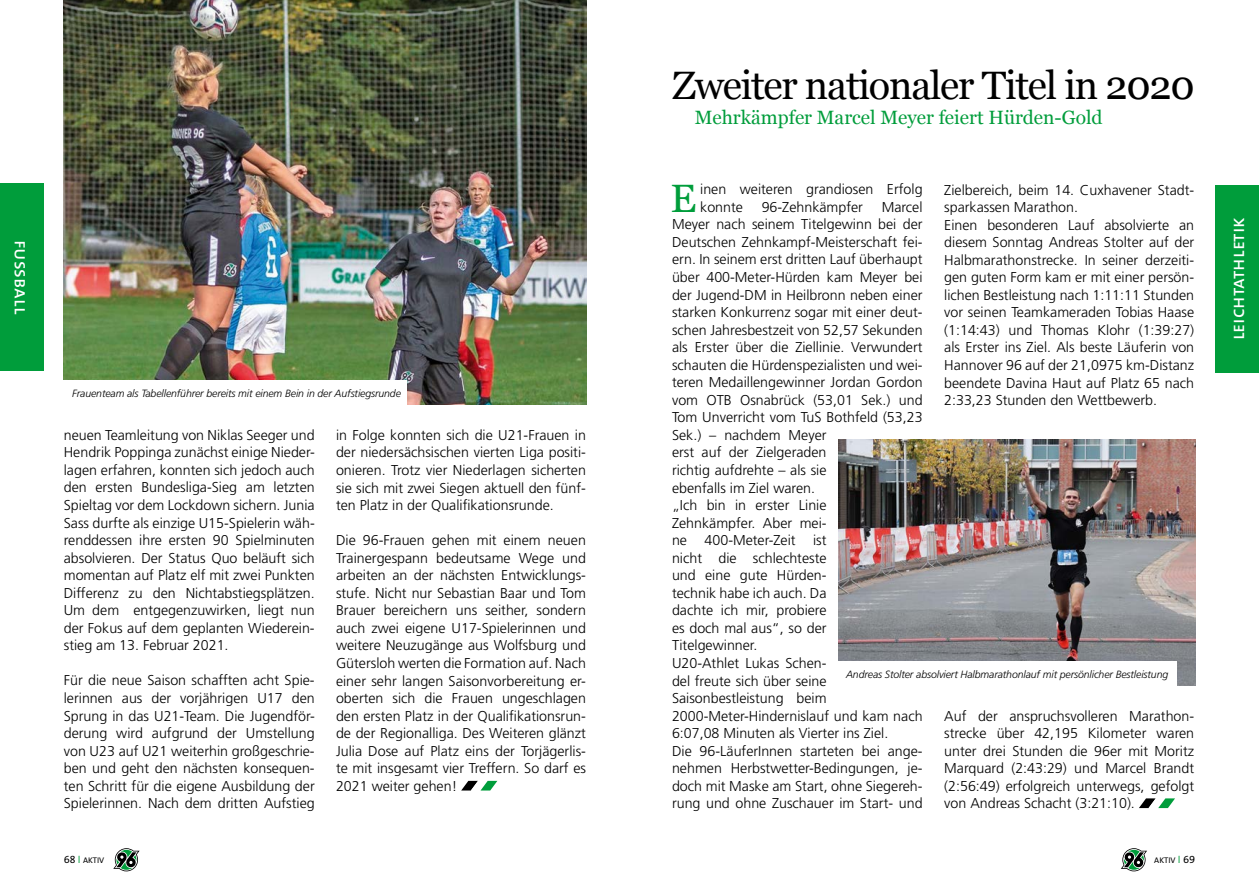
<style>
.page{position:relative;width:1259px;height:893px;background:#fff}
.page>*{position:absolute;margin:0;border:0;box-sizing:border-box;transform-origin:0 0}
.t1{font:39.6px "Georgia";letter-spacing:-.03em;color:#000}
.t2{font:39.6px "Georgia";color:#009d3b}
.t3{font:19.5px "The Mix Caps";color:#fff}
.t4{font:19.2px "Georgia";color:#009d3b}
.t5{font:300 14.25px/17.5px "Frutiger";color:#000;text-align:justify}
.t6{font:italic 300 10.5px "Frutiger";letter-spacing:-.01em;color:#000}
.t7{font:8.25px "The Mix Caps";letter-spacing:-.01em;color:#000}
.s1{font-size:10.5px}
.s2{font-family:"Meta Plus Normal";font-size:10.5px;color:#009d3b}
</style>
<div class="page">
<svg style="left:1121px;top:848px;width:26px;height:23px"></svg>
<svg style="left:461px;top:781px;width:36px;height:9px"></svg>
<img style="left:64px;top:0;width:523px;height:405px">
<div style="left:0;top:184px;width:44px;height:187px;background:#009d3b"></div>
<svg style="left:113px;top:848px;width:27px;height:23px"></svg>
<div style="left:1215px;top:185px;width:44px;height:187px;background:#009d3b"></div>
<svg style="left:1139px;top:798px;width:36px;height:10px"></svg>
<img style="left:839px;top:440px;width:356px;height:245px">
<div style="left:838px;top:661px;width:338px;height:25px;background:#fff"></div>
<div style="left:63px;top:381px;width:343px;height:25px;background:#fff"></div>
<h2 class="t3" style="left:37px;top:240px;width:76px;rotate:90deg">fussball</h2>
<p class="t6" style="left:72px;top:388px;width:330px">Frauenteam als Tabellenführer bereits mit einem Bein in der Aufstiegsrunde</p>
<p class="t5" style="left:64px;top:426px;width:252px">neuen Teamleitung von Niklas Seeger und Hendrik Poppinga zunächst einige Nieder&shy;lagen erfahren, konnten sich jedoch auch den ersten Bundesliga-Sieg am letzten Spieltag vor dem Lockdown sichern. Junia Sass durfte als einzige U15-Spielerin wäh&shy;renddessen ihre ersten 90 Spielminuten absolvieren. Der Status Quo beläuft sich momentan auf Platz elf mit zwei Punkten Differenz zu den Nichtabstiegsplätzen.<br>Um dem entgegenzuwirken, liegt nun der Fokus auf dem geplanten Wiederein&shy;stieg am 13. Februar 2021.</p>
<p class="t5" style="left:64px;top:672px;width:252px">Für die neue Saison schafften acht Spie&shy;lerinnen aus der vorjährigen U17 den Sprung in das U21-Team. Die Jugendför&shy;derung wird aufgrund der Umstellung von U23 auf U21 weiterhin großgeschrie&shy;ben und geht den nächsten konsequen&shy;ten Schritt für die eigene Ausbildung der Spielerinnen. Nach dem dritten Aufstieg</p>
<p class="t7" style="left:64px;top:853px;width:42px"><span class="s1">68</span> <span class="s2">I</span> AKTIV</p>
<p class="t5" style="left:336px;top:426px;width:251px">in Folge konnten sich die U21-Frauen in der niedersächsischen vierten Liga positi&shy;onieren. Trotz vier Niederlagen sicherten sie sich mit zwei Siegen aktuell den fünf&shy;ten Platz in der Qualifikationsrunde.</p>
<p class="t5" style="left:336px;top:531px;width:251px">Die 96-Frauen gehen mit einem neuen Trainergespann bedeutsame Wege und arbeiten an der nächsten Entwicklungs&shy;stufe. Nicht nur Sebastian Baar und Tom Brauer bereichern uns seither, sondern auch zwei eigene U17-Spielerinnen und weitere Neuzugänge aus Wolfsburg und Gütersloh werten die Formation auf. Nach einer sehr langen Saisonvorbereitung er&shy;oberten sich die Frauen ungeschlagen den ersten Platz in der Qualifikationsrun&shy;de der Regionalliga. Des Weiteren glänzt Julia Dose auf Platz eins der Torjägerlis&shy;te mit insgesamt vier Treffern. So darf es 2021 weiter gehen!</p>
<h1 class="t1" style="left:672px;top:56px;width:524px">Zweiter nationaler Titel in 2020</h1>
<h3 class="t4" style="left:694px;top:103px;width:409px">Mehrkämpfer Marcel Meyer feiert Hürden-Gold</h3>
<h1 class="t2" style="left:670px;top:169px;width:27px">E</h1>
<p class="t5" style="left:700px;top:181px;width:224px">inen weiteren grandiosen Erfolg konnte</p>
<p class="t5" style="left:944px;top:181px;width:251px;text-align:left">Zielbereich, beim 14. Cuxhavener Stadt&shy;sparkassen Marathon.<br>Einen besonderen Lauf absolvierte an diesem Sonntag Andreas Stolter auf der Halbmarathonstrecke. In seiner derzeiti&shy;gen guten Form kam er mit einer persön&shy;lichen Bestleistung nach 1:11:11 Stunden vor seinen Teamkameraden Tobias Haase (1:14:43) und Thomas Klohr (1:39:27) als Erster ins Ziel. Als beste Läuferin von Hannover 96 auf der 21,0975 km-Distanz beendete Davina Haut auf Platz 65 nach 2:33,23 Stunden den Wettbewerb.</p>
<p class="t5" style="left:761px;top:198px;width:103px">96-Zehnkämpfer</p>
<p class="t5" style="left:672px;top:198px;width:252px;text-align:left;text-indent:210px">Marcel<br>Meyer nach seinem Titelgewinn bei der<br>Deutschen Zehnkampf-Meisterschaft fei&shy;ern. In seinem erst dritten Lauf überhaupt über 400-Meter-Hürden kam Meyer bei der Jugend-DM in Heilbronn neben einer starken Konkurrenz sogar mit einer deut&shy;schen Jahresbestzeit von 52,57 Sekunden als Erster über die Ziellinie. Verwundert schauten die Hürdenspezialisten und wei&shy;teren Medaillengewinner Jordan Gordon vom OTB Osnabrück (53,01 Sek.) und<br>Tom Unverricht vom TuS Bothfeld (53,23<br>Sek.) – nachdem Meyer<br>erst auf der Zielgeraden<br>richtig aufdrehte – als sie<br>ebenfalls im Ziel waren.<br>„Ich bin in erster Linie<br>Zehnkämpfer. Aber mei-<br>ne 400-Meter-Zeit ist<br>nicht die schlechteste<br>und eine gute Hürden-<br>technik habe ich auch. Da<br>dachte ich mir, probiere<br>es doch mal aus“, so der<br>Titelgewinner.<br>U20-Athlet Lukas Schen-<br>del freute sich über seine<br>Saisonbestleistung beim<br>2000-Meter-Hindernislauf und kam nach<br>6:07,08 Minuten als Vierter ins Ziel.<br>Die 96-LäuferInnen starteten bei ange&shy;nehmen Herbstwetter-Bedingungen, je&shy;doch mit Maske am Start, ohne Siegereh&shy;rung und ohne Zuschauer im Start- und</p>
<p class="t6" style="left:846px;top:668px;width:324px">Andreas Stolter absolviert Halbmarathonlauf mit persönlicher Bestleistung</p>
<p class="t5" style="left:944px;top:707px;width:251px">Auf der anspruchsvolleren Marathon&shy;strecke über 42,195 Kilometer waren unter drei Stunden die 96er mit Moritz Marquard (2:43:29) und Marcel Brandt (2:56:49) erfolgreich unterwegs, gefolgt von Andreas Schacht (3:21:10).</p>
<p class="t7" style="left:1154px;top:853px;width:42px">AKTIV <span class="s2">I</span> <span class="s1">69</span></p>
<h2 class="t3" style="left:1221px;top:340px;width:125px;rotate:-90deg">leichtathletik</h2>
</div>
